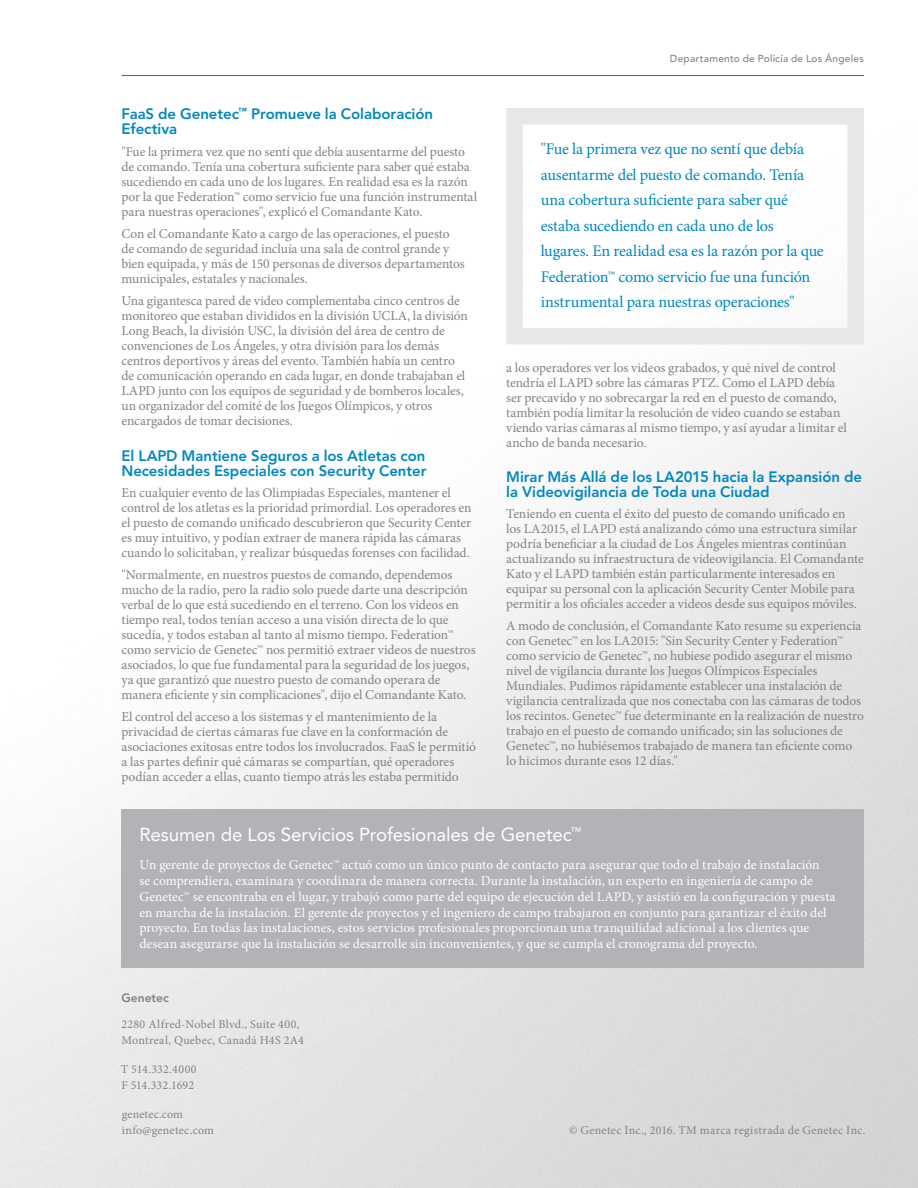
<style>
.page{position:relative;width:918px;height:1188px;background:#fff}
.page>*{position:absolute;margin:0;border:0;box-sizing:border-box;transform-origin:0 0}
.Infrastructure_Title{font:18.75px "Avenir LT Std";letter-spacing:-.005em;color:#fff}
.Pull_Quote{font:16.2px/25.5px "Minion Pro";letter-spacing:-.015em;color:#0088bf}
.Subheading{font:800 15px/15px "Avenir LT Std";letter-spacing:-.005em;color:#0088bf}
.Body_Text{font:13.5px/15px "Minion Pro";letter-spacing:-.005em;color:#808285}
.Infrastructure_Body{font:13.5px/15.8px "Minion Pro";letter-spacing:.005em;color:#fff}
.Contact_Info_Text{font:12px/16.5px "Minion Pro";letter-spacing:.02em;color:#808285}
.Copyright_text{font:12px "Minion Pro";letter-spacing:.025em;color:#808285}
.Contact_Info_Text-2{font:12px/16.5px "Minion Pro";color:#808285}
.Contact_Info_Heading{font:800 12px "Avenir LT Std";color:#808285}
.Header_Text_-_Right{font:500 10.2px "Avenir LT Std";letter-spacing:.025em;color:#808285}
</style>
<div class="page">
<hr style="left:122px;top:75px;width:742px;height:1px;background:#007fb2">
<div style="left:122px;top:809px;width:742px;height:159px;background:#b2b3b7"></div>
<div style="left:506px;top:108px;width:358px;height:236px;border:16px solid #e6e7e9"></div>
<p class="Subheading" style="left:122px;top:107px;width:313px">FaaS de Genetec<sup>™</sup> Promueve la Colaboración<br>Efectiva</p>
<p class="Body_Text" style="left:122px;top:144px;width:357px">"Fue la primera vez que no sentí que debía ausentarme del puesto de comando. Tenía una cobertura suficiente para saber qué estaba sucediendo en cada uno de los lugares. En realidad esa es la razón por la que Federation™ como servicio fue una función instrumental para nuestras operaciones", explicó el Comandante Kato.</p>
<p class="Body_Text" style="left:122px;top:226px;width:345px">Con el Comandante Kato a cargo de las operaciones, el puesto de comando de seguridad incluía una sala de control grande y bien equipada, y más de 150 personas de diversos departamentos municipales, estatales y nacionales.</p>
<p class="Body_Text" style="left:122px;top:293px;width:348px">Una gigantesca pared de video complementaba cinco centros de monitoreo que estaban divididos en la división UCLA, la división Long Beach, la división USC, la división del área de centro de convenciones de Los Ángeles, y otra división para los demás centros deportivos y áreas del evento. También había un centro de comunicación operando en cada lugar, en donde trabajaban el LAPD junto con los equipos de seguridad y de bomberos locales, un organizador del comité de los Juegos Olímpicos, y otros encargados de tomar decisiones.</p>
<p class="Subheading" style="left:122px;top:448px;width:307px">El LAPD Mantiene Seguros a los Atletas con<br>Necesidades Especiales con Security Center</p>
<p class="Body_Text" style="left:122px;top:486px;width:352px">En cualquier evento de las Olimpiadas Especiales, mantener el control de los atletas es la prioridad primordial. Los operadores en el puesto de comando unificado descubrieron que Security Center es muy intuitivo, y podían extraer de manera rápida las cámaras cuando lo solicitaban, y realizar búsquedas forenses con facilidad.</p>
<p class="Body_Text" style="left:122px;top:567px;width:356px">"Normalmente, en nuestros puestos de comando, dependemos mucho de la radio, pero la radio solo puede darte una descripción verbal de lo que está sucediendo en el terreno. Con los videos en tiempo real, todos tenían acceso a una visión directa de lo que sucedía, y todos estaban al tanto al mismo tiempo. Federation™ como servicio de Genetec™ nos permitió extraer videos de nuestros asociados, lo que fue fundamental para la seguridad de los juegos, ya que garantizó que nuestro puesto de comando operara de manera eficiente y sin complicaciones", dijo el Comandante Kato.</p>
<p class="Body_Text" style="left:122px;top:709px;width:356px">El control del acceso a los sistemas y el mantenimiento de la privacidad de ciertas cámaras fue clave en la conformación de asociaciones exitosas entre todos los involucrados. FaaS le permitió a las partes definir qué cámaras se compartían, qué operadores podían acceder a ellas, cuanto tiempo atrás les estaba permitido</p>
<p class="Header_Text_-_Right" style="left:670px;top:52px;width:196px">Departamento de Policía de Los Ángeles</p>
<p class="Pull_Quote" style="left:541px;top:136px;width:285px">"Fue la primera vez que no sentí que debía ausentarme del puesto de comando. Tenía una cobertura suficiente para saber qué estaba sucediendo en cada uno de los lugares. En realidad esa es la razón por la que Federation™ como servicio fue una función instrumental para nuestras operaciones"</p>
<p class="Body_Text" style="left:506px;top:360px;width:342px">a los operadores ver los videos grabados, y qué nivel de control tendría el LAPD sobre las cámaras PTZ. Como el LAPD debía ser precavido y no sobrecargar la red en el puesto de comando, también podía limitar la resolución de video cuando se estaban viendo varias cámaras al mismo tiempo, y así ayudar a limitar el ancho de banda necesario.</p>
<p class="Subheading" style="left:506px;top:469px;width:357px">Mirar Más Allá de los LA2015 hacia la Expansión de la Videovigilancia de Toda una Ciudad</p>
<p class="Body_Text" style="left:506px;top:507px;width:359px">Teniendo en cuenta el éxito del puesto de comando unificado en<br>los LA2015, el LAPD está analizando cómo una estructura similar podría beneficiar a la ciudad de Los Ángeles mientras continúan actualizando su infraestructura de videovigilancia. El Comandante Kato y el LAPD también están particularmente interesados en equipar su personal con la aplicación Security Center Mobile para permitir a los oficiales acceder a videos desde sus equipos móviles.</p>
<p class="Body_Text" style="left:506px;top:618px;width:359px">A modo de conclusión, el Comandante Kato resume su experiencia con Genetec™ en los LA2015: "Sin Security Center y Federation™ como servicio de Genetec™, no hubiese podido asegurar el mismo nivel de vigilancia durante los Juegos Olímpicos Especiales Mundiales. Pudimos rápidamente establecer una instalación de vigilancia centralizada que nos conectaba con las cámaras de todos los recintos. Genetec™ fue determinante en la realización de nuestro trabajo en el puesto de comando unificado; sin las soluciones de Genetec™, no hubiésemos trabajado de manera tan eficiente como lo hicimos durante esos 12 días."</p>
<p class="Infrastructure_Title" style="left:140px;top:824px;width:443px">Resumen de Los Servicios Profesionales de Genetec<sup>™</sup></p>
<p class="Infrastructure_Body" style="left:140px;top:857px;width:698px">Un gerente de proyectos de Genetec™ actuó como un único punto de contacto para asegurar que todo el trabajo de instalación<br>se comprendiera, examinara y coordinara de manera correcta. Durante la instalación, un experto en ingeniería de campo de Genetec™ se encontraba en el lugar, y trabajó como parte del equipo de ejecución del LAPD, y asistió en la configuración y puesta en marcha de la instalación. El gerente de proyectos y el ingeniero de campo trabajaron en conjunto para garantizar el éxito del proyecto. En todas las instalaciones, estos servicios profesionales proporcionan una tranquilidad adicional a los clientes que desean asegurarse que la instalación se desarrolle sin inconvenientes, y que se cumpla el cronograma del proyecto.</p>
<p class="Contact_Info_Heading" style="left:122px;top:991px;width:49px">Genetec</p>
<p class="Contact_Info_Text" style="left:121px;top:1015px;width:184px">2280 Alfred-Nobel Blvd., Suite 400,<br>Montreal, Quebec, Canadá H4S 2A4</p>
<p class="Contact_Info_Text-2" style="left:121px;top:1060px;width:77px">T 514.332.4000<br>F 514.332.1692</p>
<p class="Contact_Info_Text" style="left:122px;top:1105px;width:94px">genetec.com info@genetec.com</p>
<p class="Copyright_text" style="left:569px;top:1122px;width:298px">© Genetec Inc., 2016. TM marca registrada de Genetec Inc.</p>
</div>
